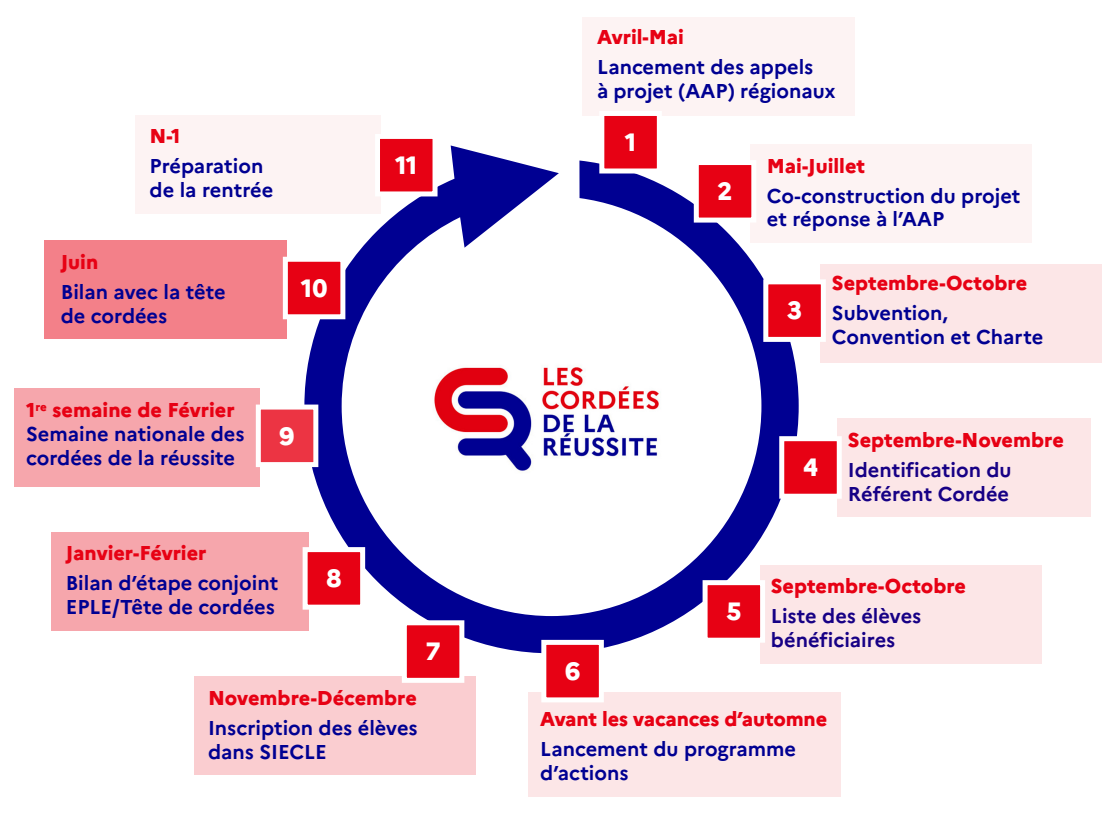
<style>
.page{position:relative;width:1113px;height:813px;background:#fff}
.page>*{position:absolute;margin:0;border:0;box-sizing:border-box;transform-origin:0 0}
.t1{font:800 25px "Marianne";color:#fff}
.t2{font:700 20px/23.8px "Marianne";color:#000092}
.t3{font:800 20px "Marianne";color:#e70114}
</style>
<div class="page">
<div style="left:528px;top:692px;width:313px;height:104px;background:#fce6e7"></div>
<div style="left:51px;top:532px;width:257px;height:99px;background:#f6a6ac"></div>
<div style="left:136px;top:115px;width:245px;height:99px;background:#fdf3f3"></div>
<div style="left:45px;top:240px;width:242px;height:98px;background:#f38089"></div>
<div style="left:15px;top:387px;width:245px;height:99px;background:#f6a6ac"></div>
<div style="left:820px;top:264px;width:281px;height:98px;background:#fce6e7"></div>
<div style="left:750px;top:144px;width:282px;height:99px;background:#fdf3f3"></div>
<div style="left:582px;top:17px;width:273px;height:99px;background:#fdf3f3"></div>
<svg style="left:304px;top:145px;width:494px;height:508px"></svg>
<div style="left:602px;top:113px;width:57px;height:58px;background:#e70114"></div>
<div style="left:599px;top:111px;width:63px;height:62px;border:5px solid #fff"></div>
<div style="left:696px;top:162px;width:57px;height:58px;background:#e70114"></div>
<div style="left:693px;top:160px;width:63px;height:62px;border:5px solid #fff"></div>
<div style="left:765px;top:282px;width:58px;height:57px;background:#e70114"></div>
<div style="left:763px;top:279px;width:62px;height:63px;border:5px solid #fff"></div>
<div style="left:544px;top:642px;width:57px;height:57px;background:#e70114"></div>
<div style="left:541px;top:639px;width:63px;height:63px;border:5px solid #fff"></div>
<div style="left:305px;top:549px;width:57px;height:58px;background:#e70114"></div>
<div style="left:302px;top:547px;width:63px;height:62px;border:5px solid #fff"></div>
<div style="left:258px;top:407px;width:58px;height:57px;background:#ec3443"></div>
<div style="left:256px;top:404px;width:62px;height:63px;border:5px solid #fff"></div>
<div style="left:285px;top:259px;width:58px;height:58px;background:#e70114"></div>
<div style="left:283px;top:257px;width:62px;height:62px;border:5px solid #fff"></div>
<div style="left:377px;top:136px;width:58px;height:58px;background:#e70114"></div>
<div style="left:375px;top:134px;width:62px;height:62px;border:5px solid #fff"></div>
<div style="left:837px;top:418px;width:253px;height:99px;background:#fce6e7"></div>
<div style="left:760px;top:564px;width:281px;height:99px;background:#fce6e7"></div>
<div style="left:194px;top:676px;width:282px;height:98px;background:#facdd0"></div>
<div style="left:404px;top:622px;width:58px;height:58px;background:#e70114"></div>
<div style="left:402px;top:620px;width:62px;height:62px;border:5px solid #fff"></div>
<div style="left:781px;top:438px;width:58px;height:58px;background:#e70114"></div>
<div style="left:779px;top:436px;width:62px;height:62px;border:5px solid #fff"></div>
<div style="left:705px;top:582px;width:57px;height:58px;background:#e70114"></div>
<div style="left:702px;top:580px;width:63px;height:62px;border:5px solid #fff"></div>
<img style="left:408px;top:349px;width:304px;height:135px">
<p class="t3" style="left:150px;top:124px;width:32px">N-1</p>
<p class="t2" style="left:150px;top:154px;width:125px">Préparation de la rentrée</p>
<p class="t3" style="left:61px;top:250px;width:39px">Juin</p>
<p class="t2" style="left:61px;top:280px;width:166px">Bilan avec la tête de cordées</p>
<p class="t1" style="left:301px;top:272px;width:28px">10</p>
<p class="t3" style="left:26px;top:398px;width:210px">1<sup>re</sup> semaine de Février</p>
<p class="t2" style="left:26px;top:422px;width:220px">Semaine nationale des cordées de la réussite</p>
<p class="t1" style="left:279px;top:420px;width:16px">9</p>
<p class="t1" style="left:395px;top:150px;width:24px">11</p>
<p class="t3" style="left:66px;top:541px;width:142px">Janvier-Février</p>
<p class="t2" style="left:66px;top:571px;width:214px">Bilan d’étape conjoint<br>EPLE/Tête de cordées</p>
<p class="t1" style="left:326px;top:563px;width:16px">8</p>
<p class="t1" style="left:425px;top:636px;width:16px">7</p>
<p class="t3" style="left:208px;top:685px;width:210px">Novembre-Décembre</p>
<p class="t2" style="left:208px;top:716px;width:211px">Inscription des élèves dans SIECLE</p>
<p class="t3" style="left:597px;top:25px;width:88px">Avril-Mai</p>
<p class="t2" style="left:597px;top:55px;width:240px">Lancement des appels<br>à projet (AAP) régionaux</p>
<p class="t1" style="left:625px;top:127px;width:13px">1</p>
<p class="t1" style="left:565px;top:655px;width:16px">6</p>
<p class="t1" style="left:717px;top:176px;width:16px">2</p>
<p class="t3" style="left:767px;top:153px;width:100px">Mai-Juillet</p>
<p class="t2" style="left:767px;top:184px;width:255px">Co-construction du projet</p>
<p class="t2" style="left:767px;top:207px;width:179px">et réponse à l’AAP</p>
<p class="t1" style="left:787px;top:295px;width:16px">3</p>
<p class="t3" style="left:832px;top:271px;width:197px">Septembre-Octobre</p>
<p class="t2" style="left:832px;top:301px;width:213px">Subvention,<br>Convention et Charte</p>
<p class="t1" style="left:726px;top:596px;width:16px">5</p>
<p class="t1" style="left:803px;top:452px;width:16px">4</p>
<p class="t3" style="left:848px;top:428px;width:217px">Septembre-Novembre</p>
<p class="t2" style="left:848px;top:458px;width:165px">Identification du<br>Référent Cordée</p>
<p class="t3" style="left:771px;top:573px;width:197px">Septembre-Octobre</p>
<p class="t2" style="left:771px;top:603px;width:152px">Liste des élèves bénéficiaires</p>
<p class="t3" style="left:540px;top:707px;width:289px">Avant les vacances d’automne</p>
<p class="t2" style="left:540px;top:737px;width:257px">Lancement du programme d’actions</p>
</div>
